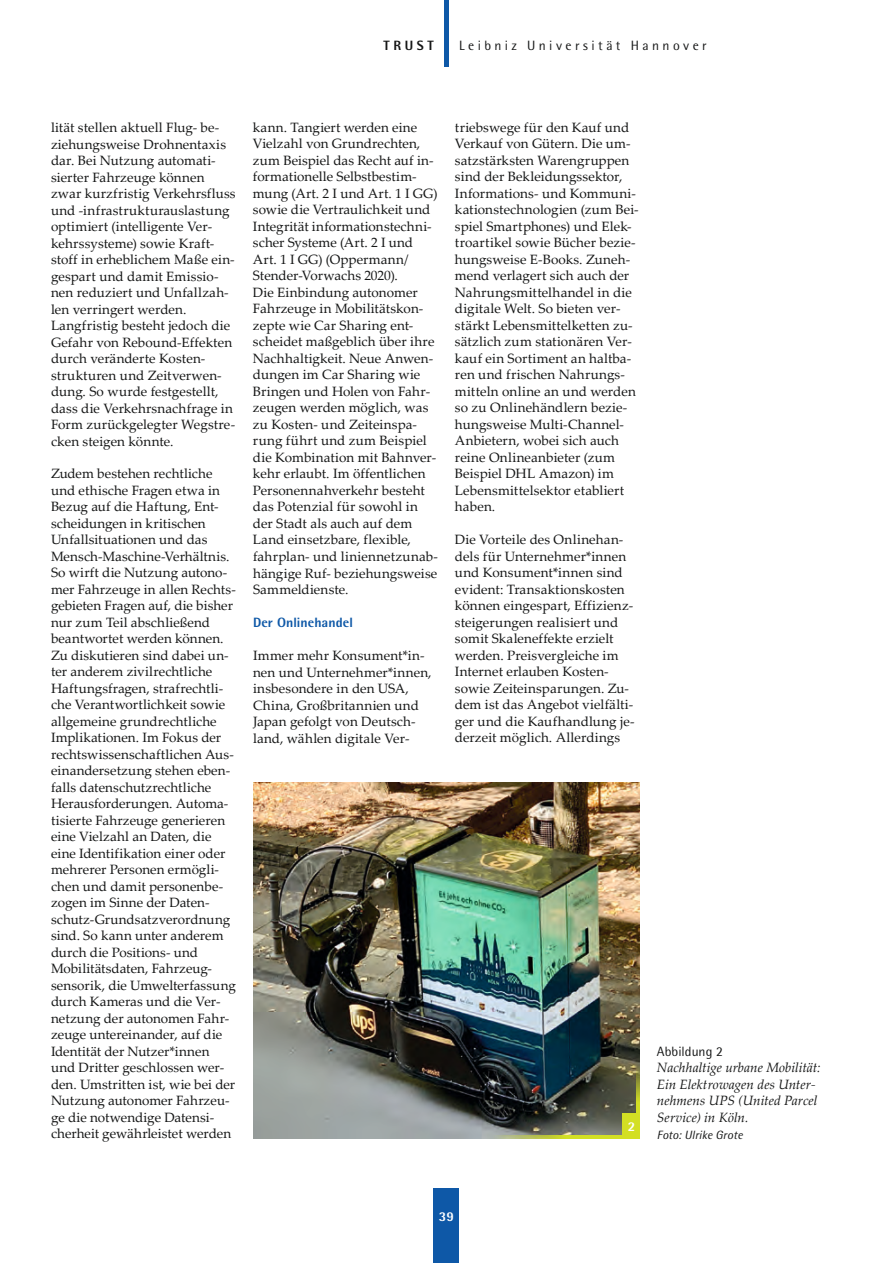
<style>
.page{position:relative;width:893px;height:1263px;background:#fff}
.page>*{position:absolute;margin:0;border:0;box-sizing:border-box;transform-origin:0 0}
.t1{font:13.5px/16.5px "Palatino Linotype";letter-spacing:.005em;color:#151616}
.t2{font:italic 13.5px/16.5px "Palatino Linotype";color:#151616}
.t3{font:13.5px "Rotis Semi Sans";letter-spacing:.255em;color:#151616}
.t4{font:800 13.5px "Rotis Semi Sans";color:#0e58a7}
.t5{font:800 13.5px "Rotis Semi Sans";letter-spacing:.265em;color:#151616}
.t6{font:800 13.5px "Rotis Semi Sans";color:#fff}
.t7{font:italic 12px "Rotis Semi Sans";letter-spacing:.005em;color:#151616}
.s1{font-family:"Rotis Semi Sans";font-style:normal}
</style>
<div class="page">
<div style="left:444px;top:0;width:5px;height:66px;background:#0e58a7"></div>
<div style="left:434px;top:1188px;width:25px;height:75px;background:#0e58a7"></div>
<img style="left:253px;top:783px;width:387px;height:356px">
<hr style="left:637px;top:1047px;width:3px;height:92px;background:#d3df24">
<hr style="left:455px;top:1136px;width:185px;height:3px;background:#d3df24">
<div style="left:623px;top:1113px;width:17px;height:26px;background:#d3df24"></div>
<p class="t5" style="left:384px;top:36px;width:52px">TRUST</p>
<p class="t3" style="left:459px;top:37px;width:249px">Leibniz Universität Hannover</p>
<p class="t1" style="left:51px;top:119px;width:186px">lität stellen aktuell Flug- be&shy;ziehungsweise Drohnentaxis dar. Bei Nutzung automati&shy;sierter Fahrzeuge können zwar kurzfristig Verkehrsfluss und -infrastrukturauslastung optimiert (intelligente Ver&shy;kehrssysteme) sowie Kraft&shy;stoff in erheblichem Maße ein&shy;gespart und damit Emissio&shy;nen reduziert und Unfallzah&shy;len verringert werden.<br>Lang fristig besteht jedoch die<br>Gefahr von Rebound-Effekten durch veränderte Kosten&shy;strukturen und Zeitverwen&shy;dung. So wurde festgestellt, dass die Verkehrsnachfrage in<br>Form zurückgelegter Wegstre&shy;cken steigen könnte.</p>
<p class="t1" style="left:51px;top:465px;width:186px">Zudem bestehen rechtliche und ethische Fragen etwa in<br>Bezug auf die Haftung, Ent&shy;scheidungen in kritischen<br>Unfallsituationen und das<br>Mensch-Maschine-Verhältnis.<br>So wirft die Nutzung autono&shy;mer Fahrzeuge in allen Rechts&shy;gebieten Fragen auf, die bisher nur zum Teil abschließend beantwortet werden können.<br>Zu diskutieren sind dabei un&shy;ter anderem zivilrechtliche<br>Haftungsfragen, strafrechtli&shy;che Verantwortlichkeit sowie allgemeine grundrechtliche<br>Implikationen. Im Fokus der rechtswissenschaftlichen Aus&shy;einandersetzung stehen eben&shy;falls datenschutzrechtliche<br>Herausforderungen. Automa&shy;tisierte Fahrzeuge generieren eine Vielzahl an Daten, die eine Identifikation einer oder mehrerer Personen ermögli&shy;chen und damit personenbe&shy;zogen im Sinne der Daten&shy;schutz-Grundsatzverordnung sind. So kann unter anderem durch die Positions- und<br>Mobilitätsdaten, Fahrzeug&shy;sensorik, die Umwelterfassung durch Kameras und die Ver&shy;netzung der autonomen Fahr&shy;zeuge untereinander, auf die<br>Identität der Nutzer*innen und Dritter geschlossen wer&shy;den. Umstritten ist, wie bei der<br>Nutzung autonomer Fahrzeu&shy;ge die notwendige Datensi&shy;cherheit gewährleistet werden</p>
<p class="t1" style="left:253px;top:118px;width:186px">kann. Tangiert werden eine<br>Vielzahl von Grundrechten, zum Beispiel das Recht auf in&shy;formationelle Selbstbestim&shy;mung (Art. 2 I und Art. 1 I GG) sowie die Vertraulichkeit und<br>Integrität informationstechni&shy;scher Systeme (Art. 2 I und<br>Art. 1 I GG) (Oppermann/<br>Stender-Vorwachs 2020).<br>Die Einbindung autonomer<br>Fahrzeuge in Mobilitätskon&shy;zepte wie Car Sharing ent&shy;scheidet maßgeblich über ihre<br>Nachhaltigkeit. Neue Anwen&shy;dungen im Car Sharing wie<br>Bringen und Holen von Fahr&shy;zeugen werden möglich, was zu Kosten- und Zeiteinspa&shy;rung führt und zum Beispiel die Kombination mit Bahnver&shy;kehr erlaubt. Im öffentlichen<br>Personennahverkehr besteht das Potenzial für sowohl in der Stadt als auch auf dem<br>Land einsetzbare, flexible, fahrplan- und liniennetzunab&shy;hängige Ruf- beziehungsweise<br>Sammeldienste.</p>
<p class="t4" style="left:253px;top:614px;width:101px">Der Onlinehandel</p>
<p class="t1" style="left:253px;top:647px;width:180px">Immer mehr Konsument*in&shy;nen und Unternehmer*innen, insbesondere in den USA,<br>China, Großbritannien und<br>Japan gefolgt von Deutsch&shy;land, wählen digitale Ver-</p>
<p class="t1" style="left:455px;top:119px;width:185px">triebswege für den Kauf und<br>Verkauf von Gütern. Die um&shy;satzstärksten Warengruppen sind der Bekleidungssektor,<br>Informations- und Kommuni&shy;kationstechnologien (zum Bei&shy;spiel Smartphones) und Elek&shy;troartikel sowie Bücher bezie&shy;hungsweise E-Books. Zuneh&shy;mend verlagert sich auch der<br>Nahrungsmittelhandel in die digitale Welt. So bieten ver&shy;stärkt Lebensmittelketten zu&shy;sätzlich zum stationären Ver&shy;kauf ein Sortiment an haltba&shy;ren und frischen Nahrungs&shy;mitteln online an und werden so zu Onlinehändlern bezie&shy;hungsweise Multi-Channel-<br>Anbietern, wobei sich auch reine Onlineanbieter (zum<br>Beispiel DHL Amazon) im<br>Lebensmittelsektor etabliert haben.</p>
<p class="t1" style="left:455px;top:531px;width:181px">Die Vorteile des Onlinehan&shy;dels für Unternehmer*innen und Konsument*innen sind evident: Transaktionskosten können eingespart, Effizienz&shy;steigerungen realisiert und somit Skaleneffekte erzielt werden. Preisvergleiche im<br>Internet erlauben Kosten&shy;sowie Zeiteinsparungen. Zu&shy;dem ist das Angebot vielfälti&shy;ger und die Kaufhandlung je&shy;derzeit möglich. Allerdings</p>
<p class="t6" style="left:628px;top:1118px;width:9px">2</p>
<p class="t2" style="left:657px;top:1042px;width:165px"><span class="s1">Abbildung 2<br></span>Nachhaltige urbane Mobilität:<br>Ein Elektrowagen des Unter&shy;nehmens UPS (United Parcel<br>Service) in Köln.</p>
<p class="t7" style="left:657px;top:1127px;width:87px">Foto: Ulrike Grote</p>
<p class="t6" style="left:439px;top:1208px;width:17px">39</p>
</div>
